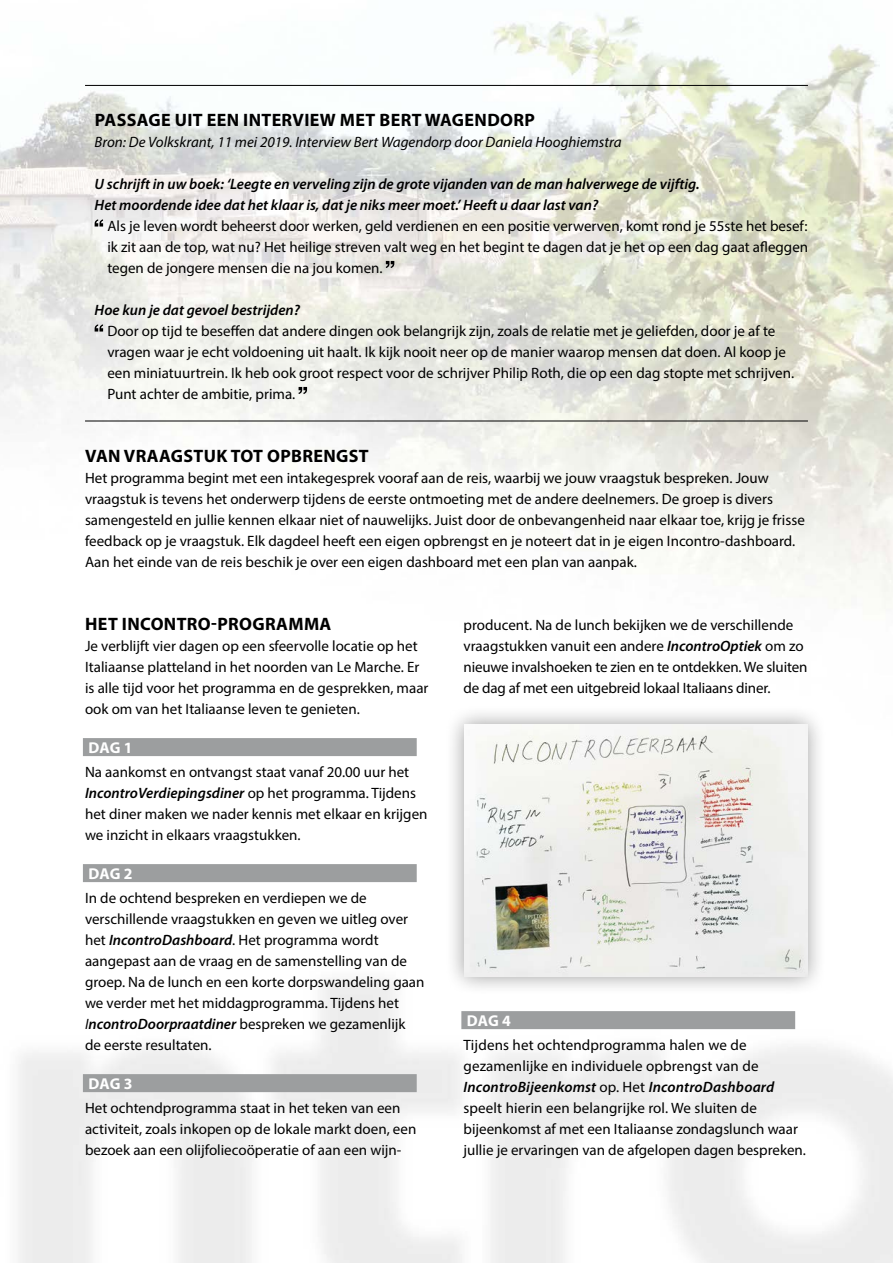
<style>
.page{position:relative;width:893px;height:1263px;background:#fff}
.page>*{position:absolute;margin:0;border:0;box-sizing:border-box;transform-origin:0 0}
.t1{font:700 18px "Myriad Pro";letter-spacing:.02em;color:#000}
.t2{font:700 15.75px "Myriad Pro";color:#fff}
.t3{font:15px/21px "Myriad Pro";color:#000}
.t4{font:italic 600 15px/21px "Myriad Pro";color:#000}
.t5{font:italic 15px "Myriad Pro";color:#000}
.s1{font-weight:600;font-style:italic}
.s2{font-style:italic}
</style>
<div class="page">
<img style="left:0;top:15px;width:893px;height:1248px">
<div style="left:83px;top:738px;width:334px;height:18px;background:#9c9e9f"></div>
<div style="left:83px;top:864px;width:334px;height:18px;background:#9c9e9f"></div>
<div style="left:83px;top:1074px;width:334px;height:18px;background:#9c9e9f"></div>
<div style="left:445px;top:705px;width:382px;height:291px;background:#000;opacity:.4"></div>
<img style="left:465px;top:724px;width:342px;height:252px">
<div style="left:461px;top:1011px;width:334px;height:18px;background:#9c9e9f"></div>
<svg style="left:95px;top:219px;width:8px;height:8px"></svg>
<svg style="left:386px;top:261px;width:8px;height:7px"></svg>
<svg style="left:95px;top:324px;width:8px;height:8px"></svg>
<svg style="left:299px;top:387px;width:8px;height:7px"></svg>
<hr style="left:85px;top:421px;width:723px;height:1px;background:#000">
<hr style="left:85px;top:85px;width:723px;height:1px;background:#000">
<p class="t1" style="left:95px;top:108px;width:442px">PASSAGE UIT EEN INTERVIEW MET BERT WAGENDORP</p>
<p class="t5" style="left:95px;top:133px;width:528px">Bron: De Volkskrant, 11 mei 2019. Interview Bert Wagendorp door Daniela Hooghiemstra</p>
<p class="t4" style="left:95px;top:174px;width:606px">U schrijft in uw boek: ‘Leegte en verveling zijn de grote vijanden van de man halverwege de vijftig.<br>Het moordende idee dat het klaar is, dat je niks meer moet.’ Heeft u daar last van?</p>
<p class="t3" style="left:107px;top:215px;width:702px;text-align:justify">Als je leven wordt beheerst door werken, geld verdienen en een positie verwerven, komt rond je 55ste het besef: ik zit aan de top, wat nu? Het heilige streven valt weg en het begint te dagen dat je het op een dag gaat afleggen tegen de jongere mensen die na jou komen.</p>
<p class="t4" style="left:95px;top:300px;width:207px">Hoe kun je dat gevoel bestrijden?</p>
<p class="t3" style="left:107px;top:320px;width:688px">Door op tijd te beseffen dat andere dingen ook belangrijk zijn, zoals de relatie met je geliefden, door je af te vragen waar je echt voldoening uit haalt. Ik kijk nooit neer op de manier waarop mensen dat doen. Al koop je een miniatuurtrein. Ik heb ook groot respect voor de schrijver Philip Roth, die op een dag stopte met schrijven.<br>Punt achter de ambitie, prima.</p>
<p class="t1" style="left:85px;top:444px;width:285px">VAN VRAAGSTUK TOT OPBRENGST</p>
<p class="t3" style="left:85px;top:467px;width:721px">Het programma begint met een intakegesprek vooraf aan de reis, waarbij we jouw vraagstuk bespreken. Jouw vraagstuk is tevens het onderwerp tijdens de eerste ontmoeting met de andere deelnemers. De groep is divers samengesteld en jullie kennen elkaar niet of nauwelijks. Juist door de onbevangenheid naar elkaar toe, krijg je frisse feedback op je vraagstuk. Elk dagdeel heeft een eigen opbrengst en je noteert dat in je eigen Incontro-dashboard.<br>Aan het einde van de reis beschik je over een eigen dashboard met een plan van aanpak.</p>
<p class="t1" style="left:85px;top:612px;width:248px">HET INCONTRO-PROGRAMMA</p>
<p class="t3" style="left:85px;top:635px;width:345px">Je verblijft vier dagen op een sfeervolle locatie op het Italiaanse platteland in het noorden van Le Marche. Er is alle tijd voor het programma en de gesprekken, maar ook om van het Italiaanse leven te genieten.</p>
<p class="t2" style="left:88px;top:737px;width:46px">DAG 1</p>
<p class="t3" style="left:85px;top:761px;width:344px">Na aankomst en ontvangst staat vanaf 20.00 uur het <span class="s1">IncontroVerdiepingsdiner</span> op het programma. Tijdens het diner maken we nader kennis met elkaar en krijgen we inzicht in elkaars vraagstukken.</p>
<p class="t2" style="left:88px;top:863px;width:46px">DAG 2</p>
<p class="t3" style="left:85px;top:887px;width:341px">In de ochtend bespreken en verdiepen we de verschillende vraagstukken en geven we uitleg over het <span class="s1">IncontroDashboard</span>. Het programma wordt aangepast aan de vraag en de samenstelling van de groep. Na de lunch en een korte dorpswandeling gaan we verder met het middagprogramma. Tijdens het <span class="s2">I</span><span class="s1">ncontroDoorpraatdiner</span> bespreken we gezamenlijk de eerste resultaten.</p>
<p class="t2" style="left:88px;top:1073px;width:46px">DAG 3</p>
<p class="t3" style="left:85px;top:1097px;width:333px">Het ochtendprogramma staat in het teken van een activiteit, zoals inkopen op de lokale markt doen, een bezoek aan een olijfoliecoöperatie of aan een wijn-</p>
<p class="t3" style="left:463px;top:614px;width:345px">producent. Na de lunch bekijken we de verschillende vraagstukken vanuit een andere <span class="s1">IncontroOptiek</span> om zo nieuwe invalshoeken te zien en te ontdekken. We sluiten de dag af met een uitgebreid lokaal Italiaans diner.</p>
<p class="t2" style="left:467px;top:1010px;width:46px">DAG 4</p>
<p class="t3" style="left:463px;top:1034px;width:344px">Tijdens het ochtendprogramma halen we de gezamenlijke en individuele opbrengst van de <span class="s1">IncontroBijeenkomst</span> op. Het <span class="s1">IncontroDashboard </span>speelt hierin een belangrijke rol. We sluiten de bijeenkomst af met een Italiaanse zondagslunch waar jullie je ervaringen van de afgelopen dagen bespreken.</p>
</div>
